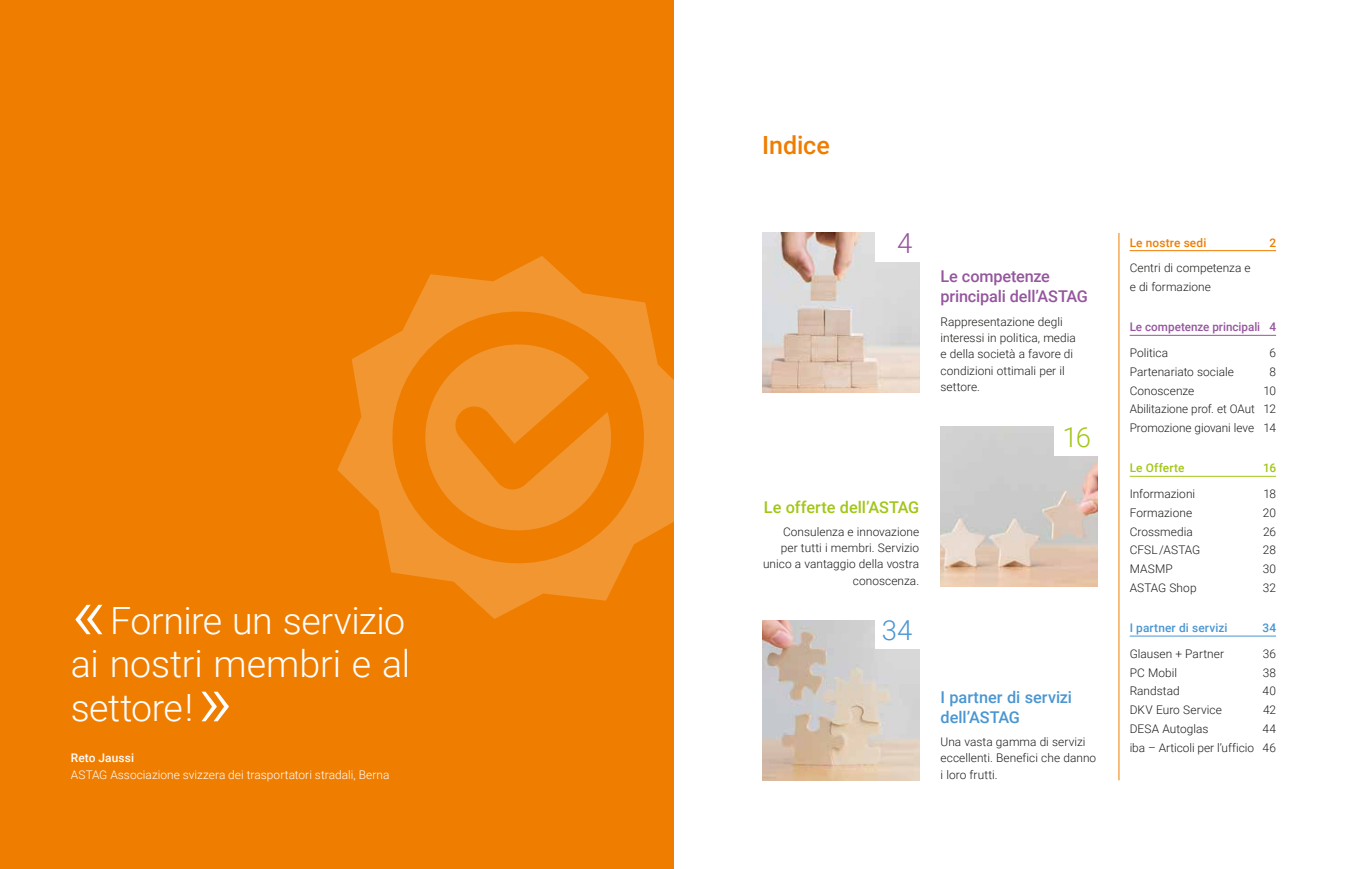
<style>
.page{position:relative;width:1347px;height:869px;background:#fff}
.page>*{position:absolute;margin:0;border:0;box-sizing:border-box;transform-origin:0 0}
.t1{font:300 37.5px/43.8px "Roboto";letter-spacing:-.01em;color:#fff}
.t2{font:300 27.5px "Roboto";color:#a2c617}
.t3{font:300 27.5px "Roboto";color:#4a96d2}
.t4{font:300 27.5px "Roboto";color:#95569e}
.t5{font:500 25px "Roboto";color:#ef7d00}
.t6{font:500 16.25px/20px "Roboto";letter-spacing:-.01em;color:#95569e}
.t7{font:500 16.25px/20px "Roboto";color:#4a96d2}
.t8{font:500 16.25px "Roboto";letter-spacing:-.005em;color:#a2c617}
.t9{font:300 11.88px/16.2px "Roboto";letter-spacing:.005em;color:#1d1d1b}
.t10{font:300 11.88px "Roboto";letter-spacing:.005em;color:#fff}
.t11{font:500 11.88px "Roboto";color:#95569e}
.t12{font:500 11.88px "Roboto";letter-spacing:.01em;color:#4a96d2}
.t13{font:500 11.88px "Roboto";letter-spacing:.01em;color:#ef7d00}
.t14{font:500 11.88px "Roboto";letter-spacing:.01em;color:#a2c617}
.t15{font:500 11.88px "Roboto";letter-spacing:.01em;color:#fff}
.s1{font-size:77.5px}
</style>
<div class="page">
<div style="left:0;top:0;width:673px;height:868px;background:#ef7d00"></div>
<svg style="left:337px;top:256px;width:337px;height:362px"></svg>
<svg style="left:419px;top:338px;width:193px;height:198px"></svg>
<hr style="left:1129px;top:250px;width:147px;height:1px;background:#ef7d00">
<hr style="left:1129px;top:335px;width:147px;height:1px;background:#95569e">
<hr style="left:1129px;top:476px;width:147px;height:1px;background:#a2c617">
<hr style="left:1129px;top:635px;width:147px;height:1px;background:#4a96d2">
<hr style="left:1118px;top:233px;width:1px;height:547px;background:#ef7d00">
<img style="left:940px;top:426px;width:157px;height:160px">
<div style="left:1054px;top:421px;width:50px;height:34px;background:#fff"></div>
<img style="left:762px;top:233px;width:157px;height:159px">
<div style="left:875px;top:228px;width:51px;height:33px;background:#fff"></div>
<img style="left:762px;top:620px;width:157px;height:160px">
<div style="left:875px;top:615px;width:51px;height:34px;background:#fff"></div>
<h1 class="t1" style="left:71px;top:596px;width:341px"><span class="s1">«</span>Fornire un servizio ai nostri membri e al settore !<span class="s1">»</span></h1>
<p class="t15" style="left:71px;top:749px;width:65px">Reto Jaussi</p>
<p class="t10" style="left:71px;top:765px;width:320px">ASTAG Associazione svizzera dei trasportatori stradali, Berna</p>
<h3 class="t5" style="left:762px;top:127px;width:69px">Indice</h3>
<h2 class="t4" style="left:897px;top:223px;width:17px">4</h2>
<h3 class="t8" style="left:764px;top:495px;width:157px">Le offerte dell’ASTAG</h3>
<p class="t9" style="left:763px;top:523px;width:158px;text-align:right">Consulenza e innovazione<br>per tutti i membri. Servizio unico a vantaggio della vostra conoscenza.</p>
<h2 class="t3" style="left:881px;top:611px;width:32px">34</h2>
<h3 class="t6" style="left:940px;top:266px;width:149px">Le competenze principali dell’ASTAG</h3>
<p class="t9" style="left:940px;top:313px;width:137px">Rappresentazione degli interessi in politica, media e della società a favore di condizioni ottimali per il settore.</p>
<h2 class="t2" style="left:1062px;top:417px;width:30px">16</h2>
<h3 class="t7" style="left:940px;top:686px;width:133px">I partner di servizi dell’ASTAG</h3>
<p class="t9" style="left:940px;top:732px;width:157px">Una vasta gamma di servizi eccellenti. Benefici che danno i loro frutti.</p>
<p class="t13" style="left:1129px;top:234px;width:78px">Le nostre sedi</p>
<p class="t13" style="left:1269px;top:234px;width:8px">2</p>
<p class="t9" style="left:1129px;top:258px;width:123px;line-height:18.8px">Centri di competenza e e di formazione</p>
<p class="t11" style="left:1129px;top:318px;width:148px">Le competenze principali 4</p>
<p class="t9" style="left:1129px;top:344px;width:40px">Politica</p>
<p class="t9" style="left:1269px;top:344px;width:8px">6</p>
<p class="t9" style="left:1129px;top:363px;width:106px">Partenariato sociale</p>
<p class="t9" style="left:1269px;top:363px;width:8px">8</p>
<p class="t9" style="left:1129px;top:381px;width:66px">Conoscenze</p>
<p class="t9" style="left:1129px;top:380px;width:148px;line-height:18.8px;text-align:justify;text-indent:134px">10<br>Abilitazione prof. et OAut 12<br>Promozione giovani leve 14</p>
<p class="t14" style="left:1129px;top:459px;width:56px">Le Offerte</p>
<p class="t14" style="left:1263px;top:459px;width:14px">16</p>
<p class="t9" style="left:1129px;top:485px;width:67px">Informazioni</p>
<p class="t9" style="left:1263px;top:485px;width:14px">18</p>
<p class="t9" style="left:1129px;top:504px;width:64px">Formazione</p>
<p class="t9" style="left:1262px;top:504px;width:15px">20</p>
<p class="t9" style="left:1129px;top:522px;width:64px">Crossmedia</p>
<p class="t9" style="left:1263px;top:522px;width:15px">26</p>
<p class="t9" style="left:1129px;top:541px;width:72px">CFSL /ASTAG</p>
<p class="t9" style="left:1262px;top:541px;width:15px">28</p>
<p class="t9" style="left:1129px;top:560px;width:45px">MASMP</p>
<p class="t9" style="left:1262px;top:560px;width:15px">30</p>
<p class="t9" style="left:1129px;top:579px;width:68px">ASTAG Shop</p>
<p class="t9" style="left:1262px;top:579px;width:15px">32</p>
<p class="t12" style="left:1129px;top:619px;width:99px">I partner di servizi</p>
<p class="t12" style="left:1262px;top:619px;width:15px">34</p>
<p class="t9" style="left:1129px;top:644px;width:96px">Glausen + Partner</p>
<p class="t9" style="left:1262px;top:644px;width:15px">36</p>
<p class="t9" style="left:1129px;top:663px;width:49px">PC Mobil</p>
<p class="t9" style="left:1262px;top:663px;width:15px">38</p>
<p class="t9" style="left:1129px;top:682px;width:51px">Randstad</p>
<p class="t9" style="left:1262px;top:682px;width:15px">40</p>
<p class="t9" style="left:1129px;top:701px;width:94px">DKV Euro Service</p>
<p class="t9" style="left:1263px;top:701px;width:14px">42</p>
<p class="t9" style="left:1129px;top:719px;width:80px">DESA Autoglas</p>
<p class="t9" style="left:1129px;top:718px;width:148px;line-height:18.8px;text-align:right">44<br>iba – Articoli per l’ufficio 46</p>
</div>
